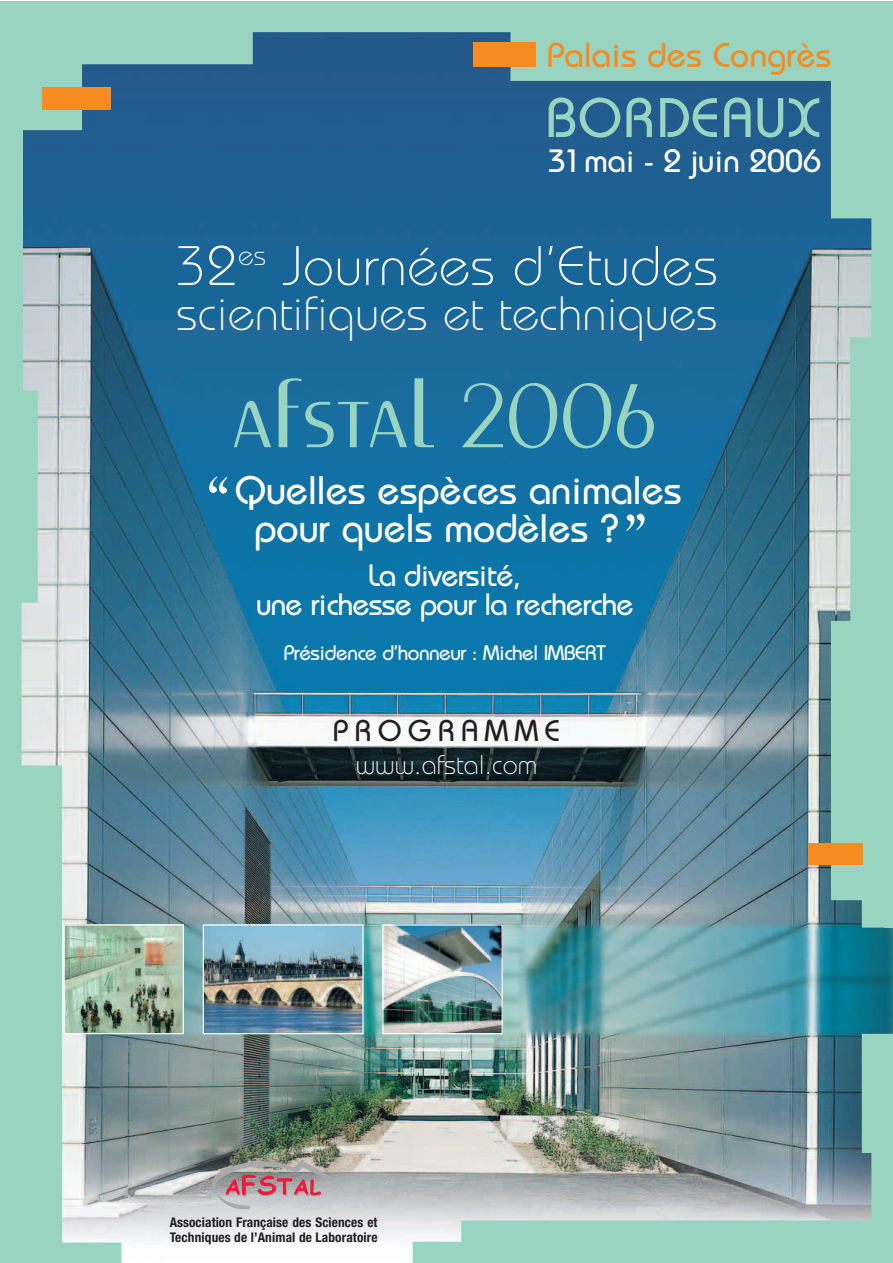
<style>
.page{position:relative;width:893px;height:1263px;background:#fff}
.page>*{position:absolute;margin:0;border:0;box-sizing:border-box;transform-origin:0 0}
.t1{font:300 105.3px "Peignot";color:#98d4c0}
.t2{font:55.5px "Bahamas Light Plain";letter-spacing:.01em;color:#fff}
.t3{font:55.5px "Bahamas Plain";letter-spacing:.04em;color:#98d4c0}
.t4{font:48px "Bahamas Light Plain";letter-spacing:.005em;color:#fff}
.t5{font:39.75px/38.2px "Bahamas Plain";color:#fff;text-align:center}
.t6{font:34.5px "Bahamas Plain";letter-spacing:.005em;color:#f68b1f}
.t7{font:32.25px "Bahamas Plain";color:#fff}
.t8{font:30.75px/29.2px "Bahamas Plain";letter-spacing:-.02em;color:#fff;text-align:center}
.t9{font:30px "Bahamas Plain";letter-spacing:.225em;color:#231f20}
.t10{font:27px "Bahamas Light Plain";color:#fff}
.t11{font:21px "Bahamas Plain";letter-spacing:-.02em;color:#fff}
.t12{font:700 condensed 13.35px/15.1px "Helvetica Neue LT Std";letter-spacing:.005em;color:#231f20}
.s1{font-size:96.6px}
.s2{font-size:97.35px}
.s3{font-family:"Adobe Caslon Pro";font-size:60.75px}
</style>
<div class="page">
<img style="left:0;top:1px;width:892px;height:1262px">
<img style="left:66px;top:926px;width:116px;height:106px">
<div style="left:64px;top:924px;width:120px;height:110px;border:1px solid #fff"></div>
<img style="left:384px;top:926px;width:117px;height:106px">
<div style="left:382px;top:924px;width:121px;height:110px;border:1px solid #fff"></div>
<img style="left:205px;top:926px;width:157px;height:106px">
<div style="left:203px;top:924px;width:161px;height:110px;border:1px solid #fff"></div>
<div style="left:474px;top:43px;width:62px;height:24px;background:#f68b1f"></div>
<div style="left:808px;top:843px;width:54px;height:21px;background:#f68b1f"></div>
<div style="left:43px;top:87px;width:68px;height:23px;background:#f68b1f"></div>
<img style="left:212px;top:1160px;width:123px;height:49px">
<div style="left:884px;top:1px;width:8px;height:926px;background:#98d4c0"></div>
<div style="left:884px;top:1034px;width:8px;height:229px;background:#98d4c0"></div>
<h3 class="t6" style="left:547px;top:35px;width:286px">Palais des Congrès</h3>
<h2 class="t3" style="left:545px;top:85px;width:276px">BORDEAUX</h2>
<h3 class="t7" style="left:548px;top:142px;width:275px">31mai - 2 juin 2006</h3>
<h2 class="t2" style="left:175px;top:233px;width:544px">32<sup>es</sup> Journées d’Etudes</h2>
<h3 class="t4" style="left:176px;top:285px;width:543px">scientifiques et techniques</h3>
<h1 class="t1" style="left:231px;top:353px;width:432px">a<span class="s1">f</span>sta<span class="s1">l</span> <span class="s2">2006</span></h1>
<h3 class="t5" style="left:207px;top:471px;width:476px"><span class="s3">“</span>Quelles espèces animales pour quels modèles ? <span class="s3">”</span></h3>
<h3 class="t8" style="left:256px;top:560px;width:379px">La diversité,<br>une richesse pour la recherche</h3>
<h3 class="t11" style="left:284px;top:640px;width:323px">Présidence d’honneur : Michel IMBERT</h3>
<h3 class="t9" style="left:333px;top:713px;width:228px">PROGRAMME</h3>
<h3 class="t10" style="left:356px;top:748px;width:183px">www.afstal.com</h3>
<p class="t12" style="left:170px;top:1214px;width:209px">Association Française des Sciences et<br>Techniques de l’Animal de Laboratoire</p>
</div>
